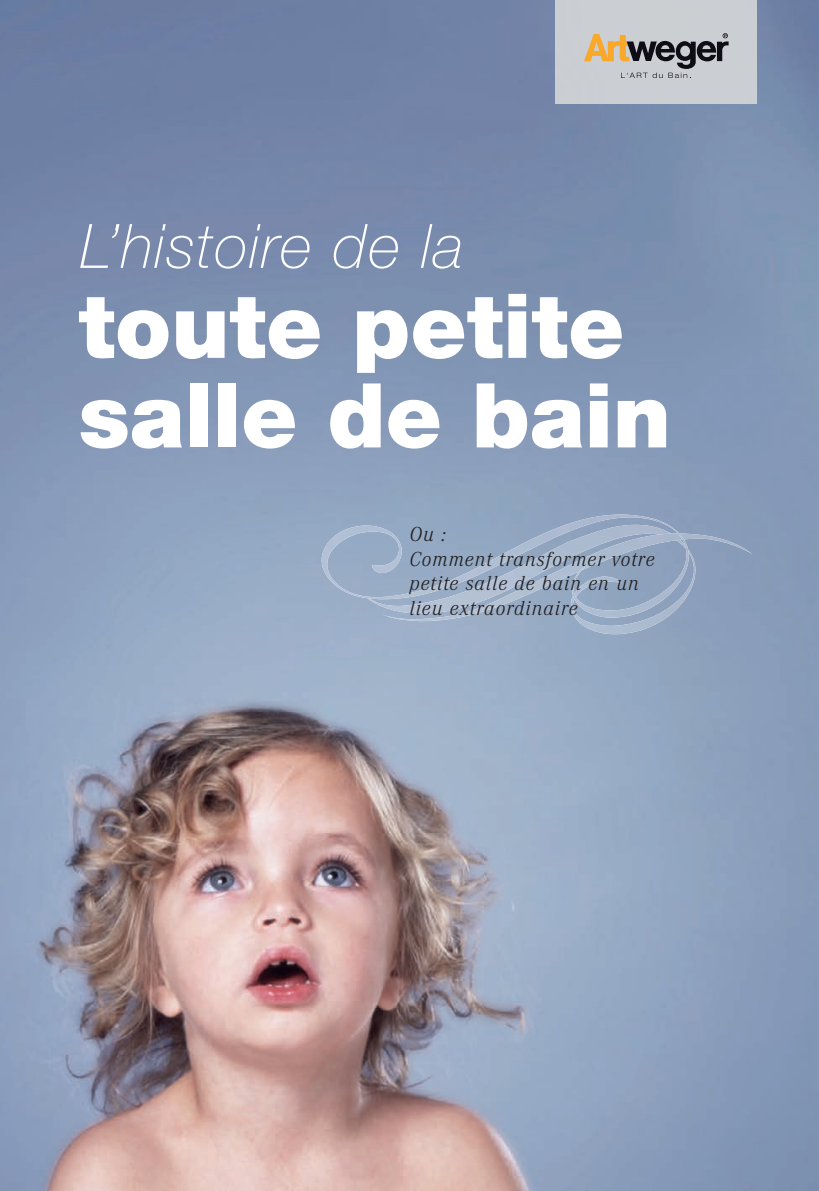
<style>
.page{position:relative;width:819px;height:1191px;background:#fff}
.page>*{position:absolute;margin:0;border:0;box-sizing:border-box;transform-origin:0 0}
.t1{font:900 89.6px/89.6px "Helvetica Neue LT Std";color:#fff}
.t2{font:italic 100 61.25px "Helvetica Neue LT Std";letter-spacing:.03em;color:#fff}
.t3{font:italic 300 21px/24.5px "Corporate A";letter-spacing:.05em;color:#231f20}
</style>
<div class="page">
<img style="left:0;top:0;width:819px;height:1191px">
<img style="left:368px;top:525px;width:336px;height:109px">
<img style="left:382px;top:533px;width:370px;height:88px">
<img style="left:314px;top:514px;width:374px;height:103px">
<div style="left:556px;top:0;width:200px;height:103px;background:#cbced2"></div>
<svg style="left:584px;top:33px;width:144px;height:45px;background:#a6a097"></svg>
<h2 class="t2" style="left:80px;top:211px;width:385px">L’histoire de la</h2>
<h1 class="t1" style="left:78px;top:281px;width:594px">toute petite salle de bain</h1>
<p class="t3" style="left:409px;top:522px;width:246px">Ou :<br>Comment transformer votre petite salle de bain en un lieu extraordinaire</p>
</div>
